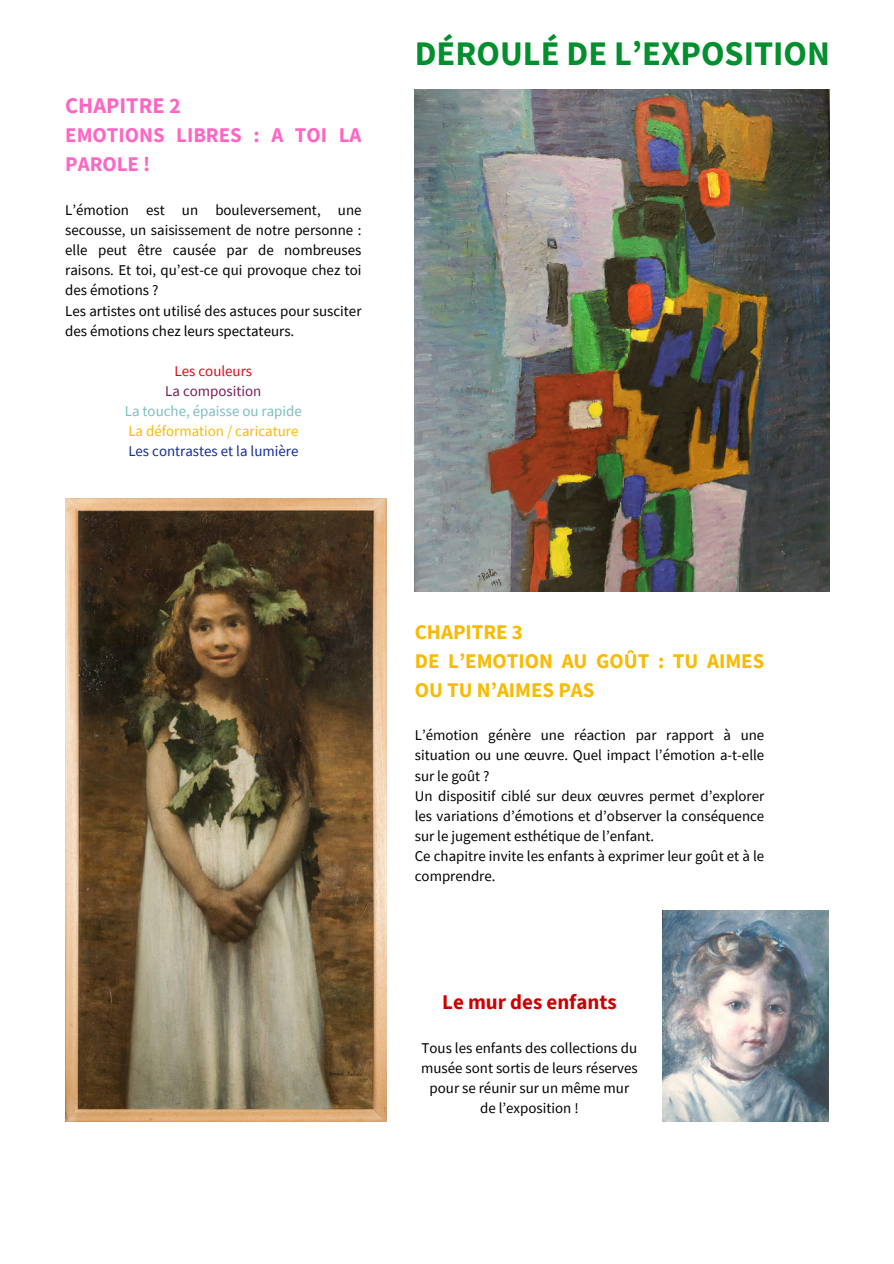
<style>
.page{position:relative;width:894px;height:1264px;background:#fff}
.page>*{position:absolute;margin:0;border:0;box-sizing:border-box;transform-origin:0 0}
.t1{font:700 34.35px "Source Sans Pro";color:#038f2e}
.t2{font:700 22.35px "Source Sans Pro";color:#ff66c4}
.t3{font:700 20.85px/29.1px "Source Sans Pro";color:#f9ba01}
.t4{font:700 20.85px/29.1px "Source Sans Pro";color:#ff66c4}
.t5{font:700 20.85px "Source Sans Pro";color:#cd0000}
.t6{font:14.85px/20.1px "Source Sans Pro";color:#000;text-align:justify}
.t7{font:14.85px "Source Sans Pro";color:#7ebdc2}
.t8{font:14.85px "Source Sans Pro";color:#f9ba01}
.t9{font:14.85px "Source Sans Pro";color:#132a9f}
.t10{font:14.85px "Source Sans Pro";color:#771d5b}
.t11{font:14.85px "Source Sans Pro";color:#e10915}
</style>
<div class="page">
<img style="left:414px;top:89px;width:414px;height:502px">
<img style="left:65px;top:498px;width:321px;height:623px">
<img style="left:662px;top:910px;width:166px;height:211px">
<p class="t2" style="left:65px;top:91px;width:117px">CHAPITRE 2</p>
<p class="t4" style="left:65px;top:120px;width:298px">EMOTIONS LIBRES : A TOI LA<br>PAROLE !</p>
<p class="t6" style="left:65px;top:200px;width:298px">L’émotion est un bouleversement, une secousse, un saisissement de notre personne : elle peut être causée par de nombreuses raisons. Et toi, qu’est-ce qui provoque chez toi des émotions ?</p>
<p class="t6" style="left:65px;top:300px;width:298px">Les artistes ont utilisé des astuces pour susciter des émotions chez leurs spectateurs.</p>
<p class="t11" style="left:174px;top:361px;width:79px">Les couleurs</p>
<p class="t10" style="left:165px;top:381px;width:98px">La composition</p>
<p class="t7" style="left:125px;top:401px;width:178px">La touche, épaisse ou rapide</p>
<p class="t8" style="left:128px;top:421px;width:171px">La déformation / caricature</p>
<h1 class="t9" style="left:128px;top:442px;width:171px">Les contrastes et la lumière</h1>
<p class="t1" style="left:414px;top:32px;width:416px">DÉROULÉ DE L’EXPOSITION</p>
<h2 class="t3" style="left:414px;top:616px;width:351px">CHAPITRE 3<br>DE L’EMOTION AU GOÛT : TU AIMES<br>OU TU N’AIMES PAS</h2>
<p class="t6" style="left:414px;top:725px;width:351px">L’émotion génère une réaction par rapport à une situation ou une œuvre. Quel impact l’émotion a-t-elle sur le goût ?</p>
<p class="t6" style="left:414px;top:785px;width:351px">Un dispositif ciblé sur deux œuvres permet d’explorer les variations d’émotions et d’observer la conséquence sur le jugement esthétique de l’enfant.</p>
<p class="t6" style="left:414px;top:845px;width:351px">Ce chapitre invite les enfants à exprimer leur goût et à le comprendre.</p>
<p class="t5" style="left:442px;top:988px;width:176px">Le mur des enfants</p>
<h3 class="t6" style="left:421px;top:1037px;width:218px;text-align:center">Tous les enfants des collections du musée sont sortis de leurs réserves pour se réunir sur un même mur de l’exposition !</h3>
</div>
